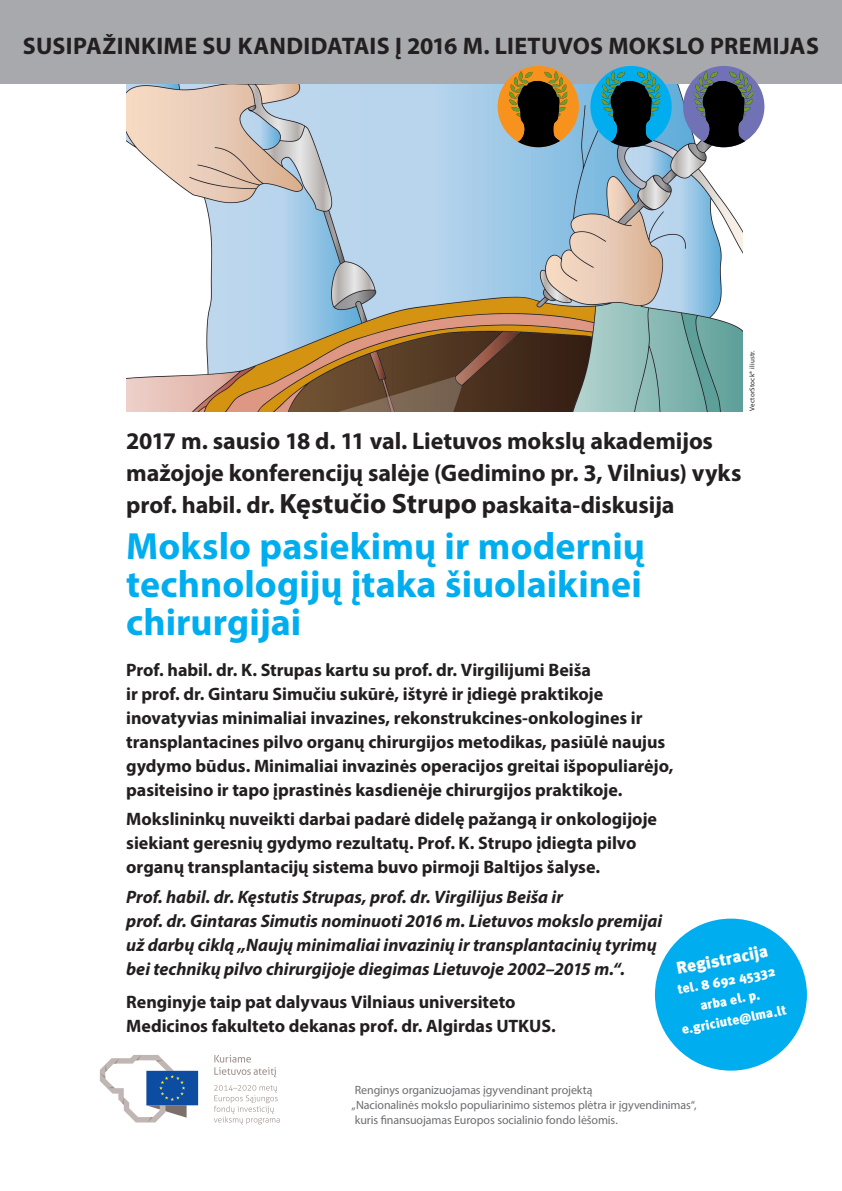
<style>
.page{position:relative;width:842px;height:1191px;background:#fff}
.page>*{position:absolute;margin:0;border:0;box-sizing:border-box;transform-origin:0 0}
.t1{font:700 38px/38px "Myriad Pro";color:#00aeef;text-align:justify}
.t2{font:700 24px/32px "Myriad Pro";letter-spacing:-.005em;color:#231f20}
.t3{font:700 24px "Myriad Pro";letter-spacing:.015em;color:#231f20}
.t4{font:700 18px/24px "Myriad Pro";letter-spacing:-.005em;color:#231f20}
.t5{font:italic 700 18px/24px "Myriad Pro";color:#231f20}
.t6{font:900 17px "Meta Pro";color:#fff}
.t7{font:900 13.3px/20px "Meta Pro";color:#fff;text-align:center}
.t8{font:12px/15px "Myriad Pro";letter-spacing:-.01em;color:#6c6d70}
.t9{font:7px "Myriad Pro";letter-spacing:.03em;color:#231f20}
.s1{font-size:28px}
</style>
<div class="page">
<img style="left:126px;top:84px;width:617px;height:327px">
<div style="left:0;top:0;width:842px;height:84px;background:#a8a9ad"></div>
<div style="left:683px;top:66px;width:81px;height:81px;background:#7171b5;border-radius:50%"></div>
<img style="left:695px;top:71px;width:54px;height:10px">
<img style="left:691px;top:81px;width:65px;height:66px">
<div style="left:590px;top:66px;width:82px;height:81px;background:#00aeef;border-radius:50%"></div>
<img style="left:602px;top:71px;width:58px;height:10px">
<img style="left:598px;top:81px;width:66px;height:66px">
<div style="left:498px;top:66px;width:81px;height:81px;background:#f7931d;border-radius:50%"></div>
<img style="left:509px;top:71px;width:58px;height:10px">
<img style="left:505px;top:81px;width:66px;height:66px">
<svg style="left:100px;top:1055px;width:98px;height:67px"></svg>
<svg style="left:214px;top:1055px;width:66px;height:69px"></svg>
<div style="left:655px;top:918px;width:152px;height:152px;background:#00aeef;border-radius:50%"></div>
<h2 class="t3" style="left:23px;top:30px;width:797px">SUSIPAŽINKIME SU KANDIDATAIS Į 2016 M. LIETUVOS MOKSLO PREMIJAS</h2>
<h2 class="t2" style="left:126px;top:424px;width:617px">2017 m. sausio 18 d. 11 val. Lietuvos mokslų akademijos mažojoje konferencijų salėje (Gedimino pr. 3, Vilnius) vyks prof. habil. dr. <span class="s1">Kęstučio Strupo</span> paskaita-diskusija</h2>
<h1 class="t1" style="left:126px;top:526px;width:520px">Mokslo pasiekimų ir modernių technologijų įtaka šiuolaikinei chirurgijai</h1>
<p class="t9" style="left:748px;top:411px;width:63px;rotate:-90deg">VectorStock® iliustr.</p>
<p class="t4" style="left:126px;top:657px;width:549px">Prof. habil. dr. K. Strupas kartu su prof. dr. Virgilijumi Beiša<br>ir prof. dr. Gintaru Simučiu sukūrė, ištyrė ir įdiegė praktikoje inovatyvias minimaliai invazines, rekonstrukcines-onkologines ir transplantacines pilvo organų chirurgijos metodikas, pasiūlė naujus gydymo būdus. Minimaliai invazinės operacijos greitai išpopuliarėjo, pasiteisino ir tapo įprastinės kasdienėje chirurgijos praktikoje.</p>
<p class="t4" style="left:126px;top:806px;width:532px">Mokslininkų nuveikti darbai padarė didelę pažangą ir onkologijoje siekiant geresnių gydymo rezultatų. Prof. K. Strupo įdiegta pilvo organų transplantacijų sistema buvo pirmoji Baltijos šalyse.</p>
<p class="t5" style="left:126px;top:884px;width:537px">Prof. habil. dr. Kęstutis Strupas, prof. dr. Virgilijus Beiša ir<br>prof. dr. Gintaras Simutis nominuoti 2016 m. Lietuvos mokslo premijai už darbų ciklą „Naujų minimaliai invazinių ir transplantacinių tyrimų bei technikų pilvo chirurgijoje diegimas Lietuvoje 2002–2015 m.“.</p>
<p class="t4" style="left:126px;top:988px;width:431px">Renginyje taip pat dalyvaus Vilniaus universiteto<br>Medicinos fakulteto dekanas prof. dr. Algirdas UTKUS.</p>
<p class="t6" style="left:675px;top:957px;width:94px;rotate:-11deg">Registracija</p>
<p class="t7" style="left:672px;top:981px;width:108px;rotate:-11deg">tel. 8 692 45332 arba el. p. e.griciute@lma.lt</p>
<p class="t8" style="left:352px;top:1081px;width:346px">Renginys organizuojamas įgyvendinant projektą<br>„Nacionalinės mokslo populiarinimo sistemos plėtra ir įgyvendinimas“, kuris finansuojamas Europos socialinio fondo lėšomis.</p>
</div>
